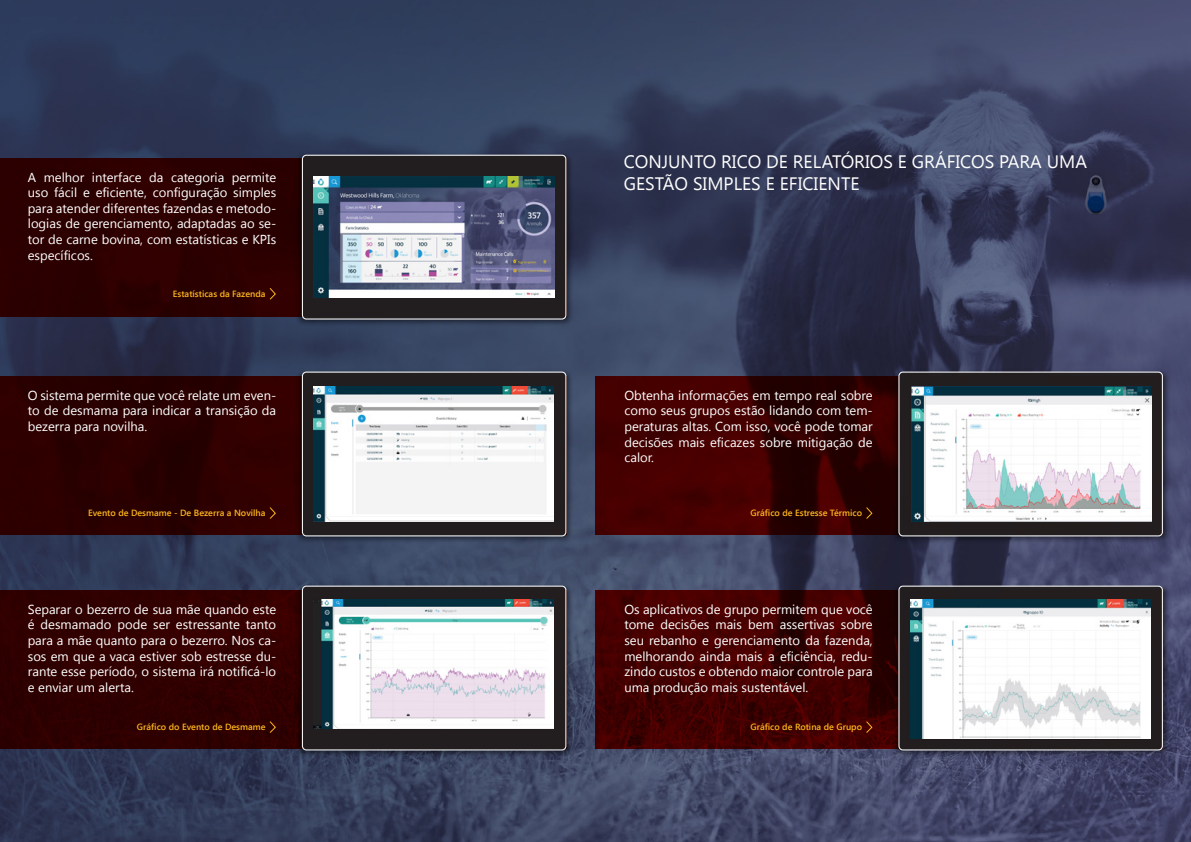
<style>
.page{position:relative;width:1191px;height:842px;background:#fff}
.page>*{position:absolute;margin:0;border:0;box-sizing:border-box;transform-origin:0 0}
.t1{font:18px/21.6px "Segoe UI";color:#fff}
.t2{font:13px/15.6px "Segoe UI";color:#fff;text-align:justify}
.t3{font:600 9px "Segoe UI";color:#fcb61c}
</style>
<div class="page">
<img style="left:0;top:0;width:1191px;height:842px">
<div style="left:0;top:158px;width:566px;height:159px;background:#2c0000"></div>
<div style="left:0;top:376px;width:566px;height:159px;background:#2c0000"></div>
<img style="left:276px;top:132px;width:316px;height:214px">
<div style="left:302px;top:155px;width:264px;height:164px;background:#231f20;border-radius:4px"></div>
<div style="left:302px;top:155px;width:264px;height:165px;border:1px solid #fff;border-radius:4px"></div>
<img style="left:276px;top:349px;width:316px;height:428px">
<div style="left:302px;top:372px;width:264px;height:164px;background:#231f20;border-radius:4px"></div>
<div style="left:302px;top:372px;width:264px;height:164px;border:1px solid #fff;border-radius:4px"></div>
<svg style="left:269px;top:287px;width:8px;height:14px"></svg>
<svg style="left:269px;top:506px;width:8px;height:14px"></svg>
<div style="left:0;top:590px;width:566px;height:159px;background:#310000"></div>
<div style="left:302px;top:586px;width:264px;height:164px;background:#231f20;border-radius:4px"></div>
<div style="left:302px;top:586px;width:264px;height:164px;border:1px solid #fff;border-radius:4px"></div>
<svg style="left:269px;top:721px;width:8px;height:12px"></svg>
<svg style="left:595px;top:376px;width:277px;height:159px;background:#3c0000"></svg>
<img style="left:872px;top:349px;width:316px;height:428px">
<div style="left:899px;top:372px;width:263px;height:164px;background:#231f20;border-radius:4px"></div>
<div style="left:898px;top:372px;width:265px;height:164px;border:1px solid #fff;border-radius:4px"></div>
<svg style="left:865px;top:506px;width:8px;height:14px"></svg>
<svg style="left:595px;top:590px;width:568px;height:159px;background:#410000"></svg>
<div style="left:899px;top:586px;width:263px;height:164px;background:#231f20;border-radius:4px"></div>
<div style="left:898px;top:586px;width:265px;height:164px;border:1px solid #fff;border-radius:4px"></div>
<svg style="left:865px;top:720px;width:8px;height:14px"></svg>
<img style="left:314px;top:177px;width:240px;height:121px">
<img style="left:313px;top:387px;width:240px;height:135px">
<img style="left:313px;top:599px;width:240px;height:130px">
<img style="left:911px;top:387px;width:240px;height:135px">
<img style="left:910px;top:599px;width:240px;height:139px">
<p class="t2" style="left:28px;top:169px;width:250px">A melhor interface da categoria permite uso fácil e eficiente, configuração simples para atender diferentes fazendas e metodo&shy;logias de gerenciamento, adaptadas ao se&shy;tor de carne bovina, com estatísticas e KPIs específicos.</p>
<p class="t3" style="left:173px;top:288px;width:94px">Estatísticas da Fazenda</p>
<p class="t2" style="left:28px;top:387px;width:250px">O sistema permite que você relate um even&shy;to de desmama para indicar a transi ção da bezerra para novilha.</p>
<p class="t3" style="left:88px;top:506px;width:179px">Evento de Desmame - De Bezerra a Novilha</p>
<p class="t2" style="left:28px;top:601px;width:250px">Separar o bezerro de sua mãe quando este é desmamado pode ser estressante tanto para a mãe quanto para o bezerro. Nos ca&shy;sos em que a vaca estiver sob estresse du&shy;rante esse período, o sistema irá notificá-lo e enviar um alerta.</p>
<p class="t3" style="left:137px;top:720px;width:130px">Gráfico do Evento de Desmame</p>
<h1 class="t1" style="left:624px;top:150px;width:464px">CONJUNTO RICO DE RELATÓRIOS E GRÁFICOS PARA UMA<br>GESTÃO SIMPLES E EFICIENTE</h1>
<p class="t2" style="left:624px;top:387px;width:250px">Obtenha informações em tempo real sobre como seus grupos estão lidando com tem&shy;peraturas altas. Com isso, você pode tomar decisões mais eficazes sobre mitigação de calor.</p>
<p class="t3" style="left:750px;top:506px;width:113px">Gráfico de Estresse Térmico</p>
<p class="t2" style="left:624px;top:601px;width:250px">Os aplicativos de grupo permitem que você tome decisões mais bem assertivas sobre seu rebanho e gerenciamento da fazenda, melhorando ainda mais a eficiência, redu&shy;zindo custos e obtendo maior controle para uma produção mais sustentável.</p>
<p class="t3" style="left:750px;top:720px;width:113px">Gráfico de Rotina de Grupo</p>
</div>
